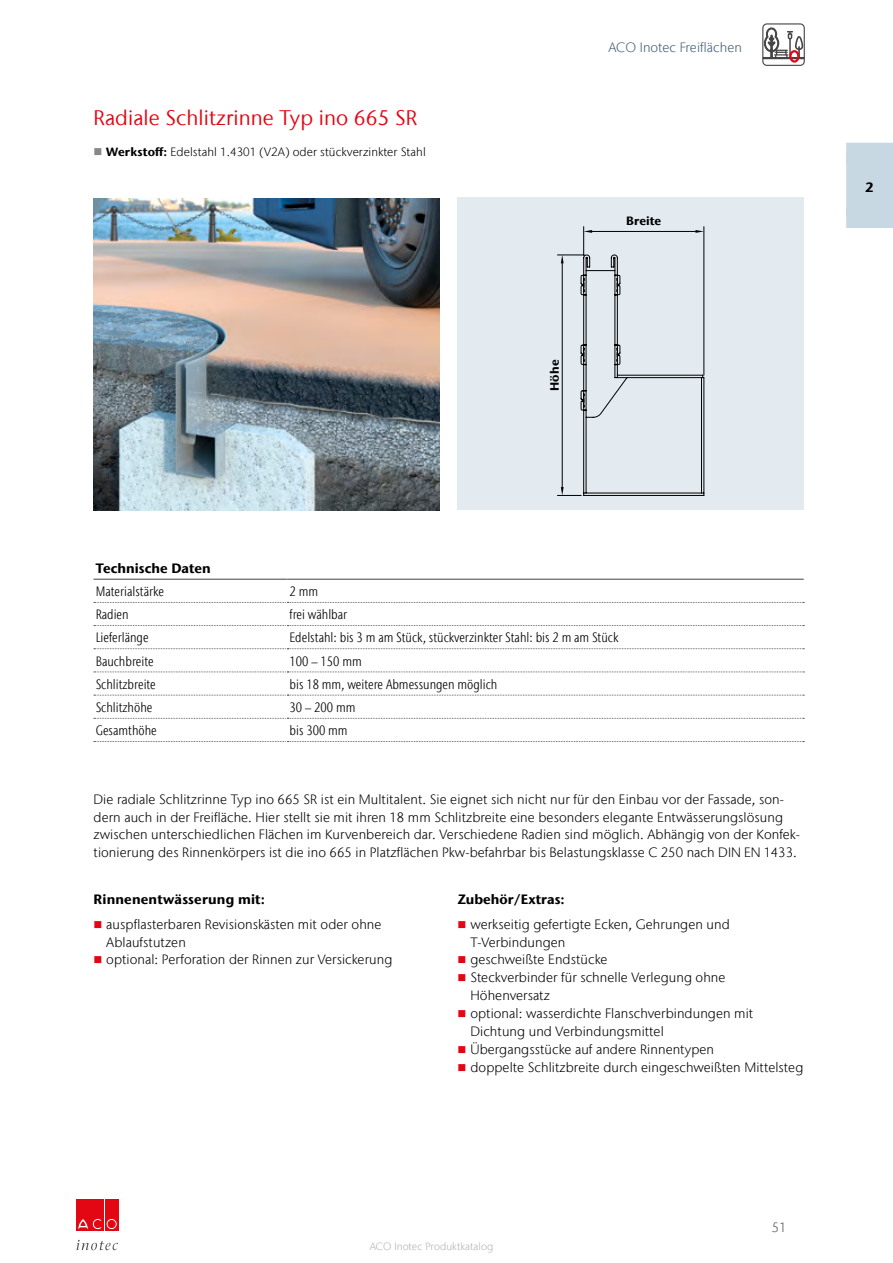
<style>
.page{position:relative;width:893px;height:1263px;background:#fff}
.page>*{position:absolute;margin:0;border:0;box-sizing:border-box;transform-origin:0 0}
.t1{font:21px "Stone Sans IIITC Com";letter-spacing:.005em;color:#e30613}
.t2{font:300 13.5px/17.9px "Stone Sans IIITC Com";letter-spacing:.005em;color:#000}
.t3{font:300 condensed 13.5px "Stone Sans IIITC Com";color:#000}
.t4{font:700 13.5px "Stone Sans IIITC Com";letter-spacing:.005em;color:#000}
.t5{font:300 13.5px "Stone Sans IIITC Com";letter-spacing:.005em;color:#415f77}
.t6{font:300 13.5px "Stone Sans IIITC Com";color:#575756}
.t7{font:300 12px "Stone Sans IIITC Com";letter-spacing:.005em;color:#000}
.t8{font:700 12px "Stone Sans IIITC Com";color:#000}
.t9{font:300 10.5px "Stone Sans IIITC Com";letter-spacing:.005em;color:#b3b2b2}
.s1{color:#878787}
.s2{font-weight:700}
.s3{color:#e30613}
</style>
<div class="page">
<svg style="left:77px;top:1240px;width:41px;height:10px"></svg>
<div style="left:77px;top:1199px;width:13px;height:32px;background:#e30613"></div>
<div style="left:91px;top:1199px;width:13px;height:32px;background:#e30613"></div>
<svg style="left:78px;top:1218px;width:24px;height:12px"></svg>
<div style="left:105px;top:1199px;width:13px;height:32px;background:#e30613"></div>
<svg style="left:106px;top:1218px;width:11px;height:11px"></svg>
<div style="left:106px;top:1218px;width:11px;height:12px;border:1px solid #e30613;border-radius:50%"></div>
<div style="left:108px;top:1220px;width:7px;height:7px;background:#e30613;border-radius:50%"></div>
<div style="left:108px;top:1220px;width:7px;height:8px;border:1px solid #e30613;border-radius:50%"></div>
<div style="left:763px;top:24px;width:41px;height:41px;background:linear-gradient(to right,#fff,#fff);border-radius:4px"></div>
<div style="left:762px;top:23px;width:43px;height:43px;border:1px solid #454446;border-radius:4px"></div>
<hr style="left:763px;top:57px;width:41px;height:2px;background:#454446">
<svg style="left:764px;top:28px;width:39px;height:30px"></svg>
<div style="left:789px;top:50px;width:10px;height:13px;border:2px solid #e30613;border-radius:50%"></div>
<div style="left:846px;top:143px;width:47px;height:85px;background:#c7d8e2"></div>
<img style="left:94px;top:198px;width:346px;height:312px">
<div style="left:458px;top:197px;width:346px;height:313px;background:#e3ebf1"></div>
<hr style="left:94px;top:579px;width:193px;height:1px;background:#575756">
<hr style="left:287px;top:579px;width:517px;height:1px;background:#575756">
<svg style="left:94px;top:602px;width:710px;height:1px"></svg>
<svg style="left:94px;top:625px;width:710px;height:1px"></svg>
<svg style="left:94px;top:648px;width:710px;height:1px"></svg>
<svg style="left:94px;top:671px;width:710px;height:1px"></svg>
<svg style="left:94px;top:695px;width:710px;height:1px"></svg>
<svg style="left:94px;top:718px;width:710px;height:1px"></svg>
<svg style="left:94px;top:741px;width:710px;height:1px"></svg>
<svg style="left:557px;top:226px;width:148px;height:270px"></svg>
<h1 class="t1" style="left:94px;top:105px;width:325px">Radiale Schlitzrinne Typ ino 665 SR</h1>
<p class="t7" style="left:94px;top:145px;width:334px"><span class="s1">■</span> <span class="s2">Werkstoff:</span> Edelstahl 1.4301 (V2A) oder stückverzinkter Stahl</p>
<p class="t5" style="left:608px;top:38px;width:135px">ACO Inotec Freiflächen</p>
<p class="t8" style="left:547px;top:391px;width:32px;rotate:-90deg">Höhe</p>
<p class="t8" style="left:626px;top:213px;width:36px">Breite</p>
<p class="t4" style="left:865px;top:179px;width:10px">2</p>
<p class="t4" style="left:96px;top:559px;width:117px">Technische Daten</p>
<p class="t3" style="left:96px;top:583px;width:70px">Materialstärke</p>
<p class="t3" style="left:290px;top:583px;width:30px">2 mm</p>
<p class="t3" style="left:96px;top:606px;width:35px">Radien</p>
<p class="t3" style="left:290px;top:606px;width:59px">frei wählbar</p>
<p class="t3" style="left:96px;top:629px;width:54px">Lieferlänge</p>
<p class="t3" style="left:290px;top:629px;width:330px">Edelstahl: bis 3 m am Stück, stückverzinkter Stahl: bis 2 m am Stück</p>
<p class="t3" style="left:96px;top:653px;width:60px">Bauchbreite</p>
<p class="t3" style="left:290px;top:653px;width:74px">100 – 150 mm</p>
<p class="t3" style="left:96px;top:676px;width:62px">Schlitzbreite</p>
<p class="t3" style="left:290px;top:676px;width:209px">bis 18 mm, weitere Abmessungen möglich</p>
<p class="t3" style="left:96px;top:699px;width:58px">Schlitzhöhe</p>
<p class="t3" style="left:290px;top:699px;width:67px">30 – 200 mm</p>
<p class="t3" style="left:96px;top:722px;width:63px">Gesamthöhe</p>
<p class="t3" style="left:290px;top:722px;width:59px">bis 300 mm</p>
<p class="t2" style="left:94px;top:790px;width:708px">Die radiale Schlitzrinne Typ ino 665 SR ist ein Multitalent. Sie eignet sich nicht nur für den Einbau vor der Fassade, son&shy;dern auch in der Freifläche. Hier stellt sie mit ihren 18 mm Schlitzbreite eine besonders elegante Entwässerungslösung zwischen unterschiedlichen Flächen im Kurvenbereich dar. Verschiedene Radien sind möglich. Abhängig von der Konfek&shy;tionierung des Rinnenkörpers ist die ino 665 in Platzflächen Pkw-befahrbar bis Belastungsklasse C 250 nach DIN EN 1433.</p>
<p class="t4" style="left:94px;top:891px;width:173px">Rinnenentwässerung mit:</p>
<p class="t2" style="left:106px;top:915px;width:277px;text-indent:-13px"><span class="s3">■</span> auspflasterbaren Revisionskästen mit oder ohne<br>Ablaufstutzen</p>
<p class="t2" style="left:94px;top:951px;width:300px"><span class="s3">■</span> optional: Perforation der Rinnen zur Versickerung</p>
<p class="t4" style="left:458px;top:891px;width:109px">Zubehör/Extras:</p>
<p class="t2" style="left:470px;top:915px;width:261px;text-indent:-13px"><span class="s3">■</span> werkseitig gefertigte Ecken, Gehrungen und<br>T-Verbindungen</p>
<p class="t2" style="left:458px;top:951px;width:151px"><span class="s3">■</span> geschweißte Endstücke</p>
<p class="t2" style="left:470px;top:968px;width:257px;text-indent:-13px"><span class="s3">■</span> Steckverbinder für schnelle Verlegung ohne<br>Höhenversatz</p>
<p class="t2" style="left:470px;top:1004px;width:284px;text-indent:-13px"><span class="s3">■</span> optional: wasserdichte Flanschverbindungen mit<br>Dichtung und Verbindungsmittel</p>
<p class="t2" style="left:458px;top:1040px;width:258px"><span class="s3">■</span> Übergangsstücke auf andere Rinnentypen</p>
<p class="t2" style="left:458px;top:1058px;width:347px"><span class="s3">■</span> doppelte Schlitzbreite durch eingeschweißten Mittelsteg</p>
<p class="t6" style="left:772px;top:1219px;width:16px">51</p>
<p class="t9" style="left:370px;top:1240px;width:125px">ACO Inotec Produktkatalog</p>
</div>
